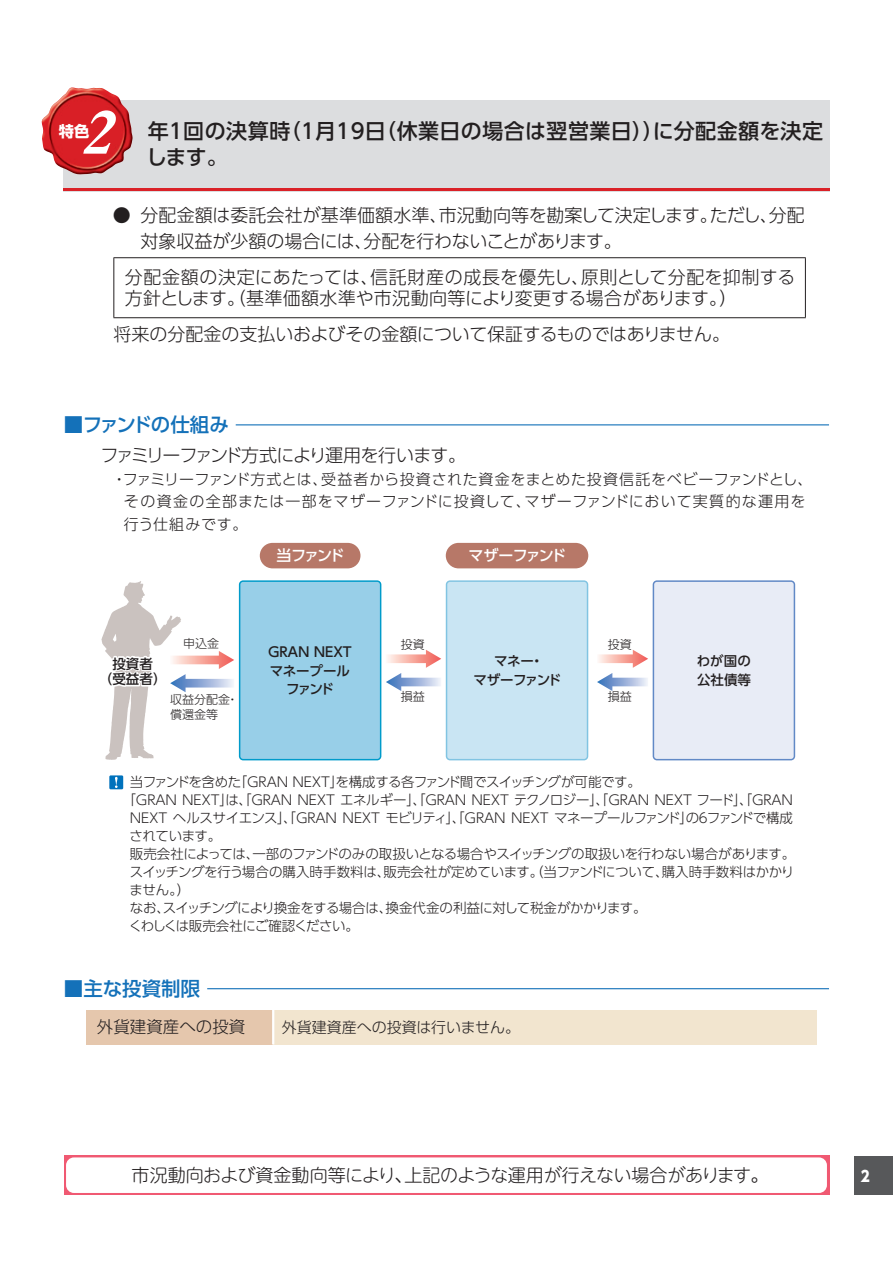
<style>
.page{position:relative;width:893px;height:1263px;background:#fff}
.page>*{position:absolute;margin:0;border:0;box-sizing:border-box;transform-origin:0 0}
.t1{font:italic 58.5px "Midashi Min Pr 5 MA31";color:#fff;scale:1.04 1}
.t2{font:500 21px/25.5px "UD Shin Go Pro";letter-spacing:.02em;color:#231f20}
.t3{font:500 19.5px "UD Shin Go Pro";letter-spacing:-.06em;color:#1471b9}
.t4{font:500 19.5px "UD Shin Go Pro";letter-spacing:-.005em;color:#1471b9}
.t5{font:300 18px/25.5px "UD Shin Go Pro";color:#231f20}
.t6{font:300 18px/21px "UD Shin Go Pro";letter-spacing:.02em;color:#231f20}
.t7{font:300 18px "UD Shin M Go Pro";letter-spacing:-.01em;color:#231f20}
.t8{font:300 18px "UD Shin Go Pro";letter-spacing:-.075em;color:#231f20}
.t9{font:300 16.5px "UD Shin Go Pro";color:#231f20}
.t10{font:700 15.3px "UD Shin Go Pro";color:#fff}
.t11{font:300 15px/22.5px "UD Shin Go Pro";letter-spacing:.035em;color:#231f20}
.t12{font:300 15px "UD Shin Go Pro";color:#231f20}
.t13{font:500 15px "UD Shin Go Pro";letter-spacing:-.085em;color:#fff}
.t14{font:500 15px "UD Shin Go Pro";letter-spacing:-.13em;color:#fff}
.t15{font:800 15px "UD Shin Go Pro";color:#fff;scale:.9 1}
.t16{font:300 13.5px "UD Shin Go Pro";letter-spacing:-.05em;color:#231f20}
.t17{font:300 13.5px "UD Shin Go Pro";letter-spacing:-.28em;color:#231f20}
.t18{font:300 13.5px "UD Shin Go Pro";letter-spacing:-.15em;color:#231f20}
.t19{font:300 13.5px "UD Shin Go Pro";letter-spacing:-.015em;color:#231f20}
.t20{font:300 13.5px "UD Shin Go Pro";letter-spacing:-.03em;color:#231f20}
.t21{font:500 13.5px/18.8px "UD Shin Go Pro";letter-spacing:-.155em;color:#231f20;text-align:center}
.t22{font:500 13.5px/15.8px "UD Shin Go Pro";letter-spacing:-.01em;color:#231f20;text-align:center}
.t23{font:500 13.5px/18.8px "UD Shin Go Pro";letter-spacing:-.03em;color:#231f20;text-align:center}
.t24{font:300 12px/15px "UD Shin Go Pro";color:#231f20}
</style>
<div class="page">
<svg style="left:597px;top:580px;width:198px;height:180px"></svg>
<svg style="left:101px;top:580px;width:487px;height:180px"></svg>
<div style="left:260px;top:543px;width:100px;height:25px;background:#b77868;border-radius:13px"></div>
<div style="left:446px;top:543px;width:142px;height:25px;background:#b77868;border-radius:13px"></div>
<div style="left:855px;top:1157px;width:38px;height:38px;background:#57585a"></div>
<div style="left:63px;top:100px;width:766px;height:91px;background:#dcdddf"></div>
<hr style="left:63px;top:188px;width:766px;height:3px;background:#da2128">
<img style="left:41px;top:87px;width:92px;height:88px">
<hr style="left:113px;top:257px;width:693px;height:1px;background:#231f20">
<hr style="left:113px;top:258px;width:1px;height:59px;background:#231f20">
<hr style="left:805px;top:258px;width:1px;height:59px;background:#231f20">
<hr style="left:113px;top:317px;width:693px;height:1px;background:#231f20">
<hr style="left:236px;top:424px;width:593px;height:1px;background:#1471b9">
<div style="left:109px;top:775px;width:14px;height:14px;background:#0072bc"></div>
<svg style="left:115px;top:777px;width:3px;height:11px"></svg>
<hr style="left:207px;top:988px;width:622px;height:1px;background:#1471b9">
<div style="left:86px;top:1010px;width:187px;height:34px;background:#e5c7ad"></div>
<div style="left:273px;top:1010px;width:544px;height:34px;background:#f2e5cf"></div>
<hr style="left:272px;top:1010px;width:2px;height:34px;background:#fff">
<div style="left:64px;top:1155px;width:765px;height:40px;background:#f05972"></div>
<div style="left:66px;top:1157px;width:761px;height:36px;background:#fff;border-radius:8px"></div>
<h1 class="t1" style="left:80px;top:87px;width:49px">2</h1>
<h2 class="t2" style="left:146px;top:118px;width:678px">年１回の決算時（１月19日（休業日の場合は翌営業日））に分配金額を決定します。</h2>
<p class="t10" style="left:59px;top:119px;width:32px">特色</p>
<h3 class="t5" style="left:140px;top:202px;width:666px;text-indent:-28px">● 分配金額は委託会社が基準価額水準、市況動向等を勘案して決定します。ただし、分配対象収益が少額の場合には、分配を行わないことがあります。</h3>
<h3 class="t6" style="left:125px;top:266px;width:672px">分配金額の決定にあたっては、信託財産の成長を優先し、原則として分配を抑制する方針とします。（基準価額水準や市況動向等により変更する場合があります。）</h3>
<h3 class="t5" style="left:113px;top:321px;width:618px">将来の分配金の支払いおよびその金額について保証するものではありません。</h3>
<h3 class="t3" style="left:64px;top:409px;width:166px">■ファンドの仕組み</h3>
<h3 class="t8" style="left:101px;top:441px;width:367px">ファミリーファンド方式により運用を行います。</h3>
<p class="t11" style="left:124px;top:467px;width:690px;text-indent:-12px">・ファミリーファンド方式とは、受益者から投資された資金をまとめた投資信託をベビーファンドとし、その資金の全部または一部をマザーファンドに投資して、マザーファンドにおいて実質的な運用を行う仕組みです。</p>
<p class="t14" style="left:277px;top:543px;width:69px">当ファンド</p>
<p class="t13" style="left:469px;top:543px;width:99px">マザーファンド</p>
<p class="t22" style="left:99px;top:655px;width:69px">投資者<br>（受益者）</p>
<p class="t24" style="left:183px;top:636px;width:37px">申込金</p>
<p class="t24" style="left:170px;top:691px;width:70px">収益分配金・償還金等</p>
<p class="t24" style="left:401px;top:636px;width:25px">投資</p>
<p class="t24" style="left:608px;top:636px;width:25px">投資</p>
<p class="t21" style="left:267px;top:642px;width:88px">ＧＲＡＮ ＮＥＸＴマネープールファンド</p>
<p class="t23" style="left:473px;top:651px;width:89px">マネー・<br>マザーファンド</p>
<p class="t22" style="left:697px;top:651px;width:56px;line-height:18.8px;text-align:left">わが国の公社債等</p>
<p class="t24" style="left:401px;top:689px;width:25px">損益</p>
<p class="t24" style="left:608px;top:689px;width:25px">損益</p>
<p class="t16" style="left:130px;top:771px;width:512px">当ファンドを含めた「ＧＲＡＮ ＮＥＸＴ」を構成する各ファンド間でスイッチングが可能です。</p>
<p class="t17" style="left:123px;top:789px;width:673px">「ＧＲＡＮ ＮＥＸＴ」は、「ＧＲＡＮ ＮＥＸＴ エネルギー」、「ＧＲＡＮ ＮＥＸＴ テクノロジー」、「ＧＲＡＮ ＮＥＸＴ フード」、「ＧＲＡＮ</p>
<p class="t18" style="left:129px;top:807px;width:666px">ＮＥＸＴ ヘルスサイエンス」、「ＧＲＡＮ ＮＥＸＴ モビリティ」、「ＧＲＡＮ ＮＥＸＴ マネープールファンド」の６ファンドで構成</p>
<p class="t16" style="left:130px;top:825px;width:93px">されています。</p>
<p class="t20" style="left:130px;top:843px;width:667px">販売会社によっては、一部のファンドのみの取扱いとなる場合やスイッチングの取扱いを行わない場合があります。</p>
<p class="t19" style="left:130px;top:861px;width:666px">スイッチングを行う場合の購入時手数料は、販売会社が定めています。（当ファンドについて、購入時手数料はかかり</p>
<p class="t16" style="left:129px;top:879px;width:63px">ません。）</p>
<p class="t16" style="left:130px;top:897px;width:518px">なお、スイッチングにより換金をする場合は、換金代金の利益に対して税金がかかります。</p>
<p class="t16" style="left:129px;top:915px;width:232px">くわしくは販売会社にご確認ください。</p>
<h3 class="t4" style="left:64px;top:973px;width:138px">■主な投資制限</h3>
<p class="t9" style="left:97px;top:1014px;width:150px">外貨建資産への投資</p>
<p class="t12" style="left:282px;top:1015px;width:240px">外貨建資産への投資は行いません。</p>
<h3 class="t7" style="left:132px;top:1161px;width:638px">市況動向および資金動向等により、上記のような運用が行えない場合があります。</h3>
<p class="t15" style="left:861px;top:1163px;width:11px">2</p>
</div>
